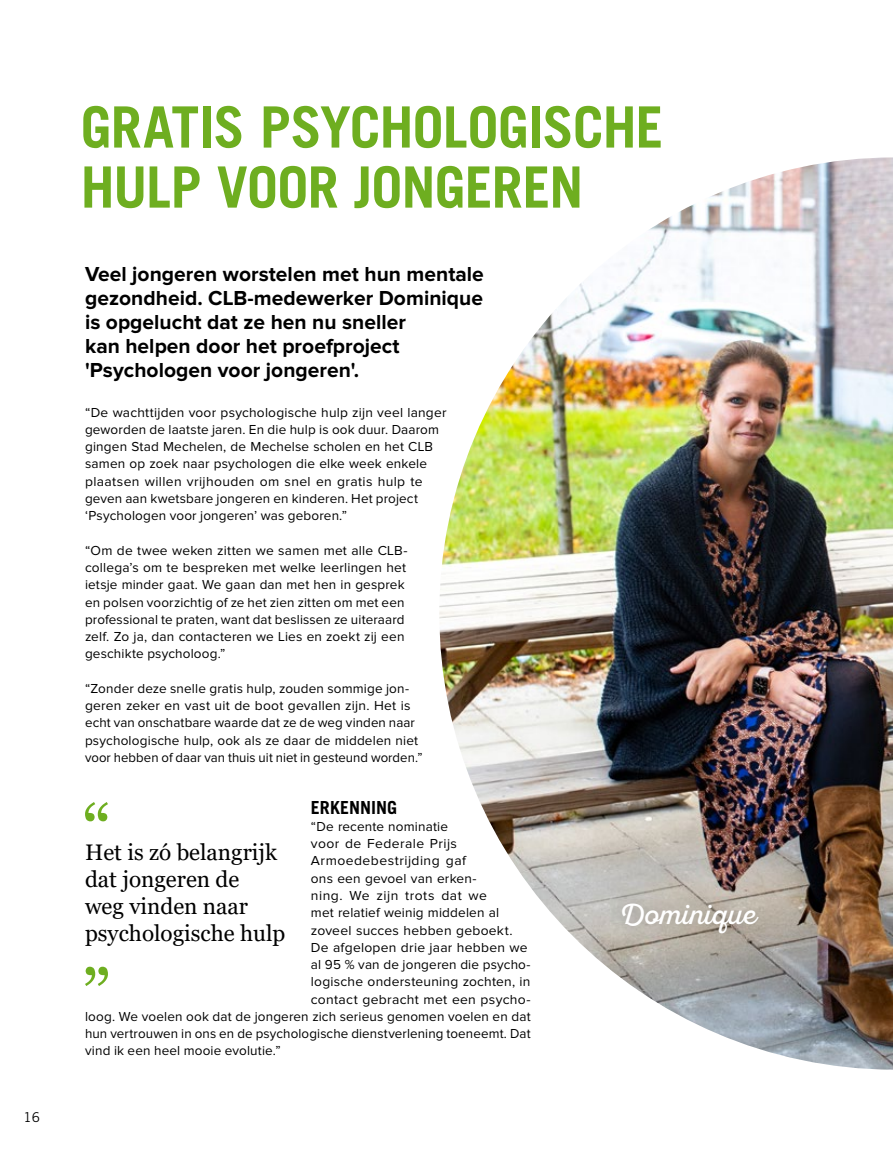
<style>
.page{position:relative;width:893px;height:1149px;background:#fff}
.page>*{position:absolute;margin:0;border:0;box-sizing:border-box;transform-origin:0 0}
.t1{font:700 57px/60px "Trade Gothic LT Std";letter-spacing:-.015em;color:#6eae20}
.t2{font:27px "Sant Elia Script";letter-spacing:-.005em;color:#fff}
.t3{font:22.5px/27px "Georgia";color:#000}
.t4{font:700 21px/24px "Proxima Nova";color:#000}
.t5{font:700 18px "Trade Gothic LT Std";color:#000}
.t6{font:13.5px/17.2px "Proxima Nova";letter-spacing:.015em;color:#000}
.t7{font:13.5px "Proxima Nova";letter-spacing:.035em;color:#000}
.t8{font:13.5px "Trade Gothic LT Std";color:#000}
</style>
<div class="page">
<img style="left:439px;top:157px;width:454px;height:912px">
<div style="left:604px;top:885px;width:171px;height:65px;background:#000;opacity:.3"></div>
<svg style="left:85px;top:966px;width:23px;height:19px"></svg>
<svg style="left:85px;top:802px;width:23px;height:19px"></svg>
<p class="t8" style="left:24px;top:1108px;width:18px">16</p>
<h1 class="t1" style="left:81px;top:96px;width:584px">GRATIS PSYCHOLOGISCHE<br>HULP VOOR JONGEREN</h1>
<h3 class="t4" style="left:85px;top:262px;width:400px">Veel jongeren worstelen met hun mentale gezondheid. CLB-medewerker Dominique is opgelucht dat ze hen nu sneller<br>kan helpen door het proefproject 'Psychologen voor jongeren'.</h3>
<p class="t6" style="left:85px;top:403px;width:363px">“De wachttijden voor psychologische hulp zijn veel langer geworden de laatste jaren. En die hulp is ook duur. Daarom gingen Stad Mechelen, de Mechelse scholen en het CLB samen op zoek naar psychologen die elke week enkele plaatsen willen vrijhouden om snel en gratis hulp te geven aan kwetsbare jongeren en kinderen. Het project ‘Psychologen voor jongeren’ was geboren.”</p>
<p class="t6" style="left:85px;top:541px;width:324px">“Om de twee weken zitten we samen met alle CLB&shy;collega’s om te bespreken met welke leerlingen het ietsje minder gaat. We gaan dan met hen in gesprek en polsen voorzichtig of ze het zien zitten om met een professional te praten, want dat beslissen ze uiteraard zelf. Zo ja, dan contacteren we Lies en zoekt zij een geschikte psycholoog.”</p>
<p class="t6" style="left:85px;top:679px;width:339px">“Zonder deze snelle gratis hulp, zouden sommige jon&shy;geren zeker en vast uit de boot gevallen zijn. Het is echt van onschatbare waarde dat ze de weg vinden naar psychologische hulp, ook als ze daar de middelen niet voor hebben of daar van thuis uit niet in gesteund worden.”</p>
<h3 class="t5" style="left:311px;top:796px;width:88px">ERKENNING</h3>
<p class="t6" style="left:311px;top:817px;width:139px">“De recente nominatie</p>
<p class="t6" style="left:311px;top:835px;width:148px">voor de Federale Prijs</p>
<p class="t7" style="left:311px;top:853px;width:157px">Armoedebestrijding gaf</p>
<p class="t6" style="left:311px;top:869px;width:167px">ons een gevoel van erken-</p>
<p class="t7" style="left:311px;top:887px;width:178px">ning. We zijn trots dat we</p>
<p class="t6" style="left:311px;top:904px;width:190px">met relatief weinig middelen al</p>
<p class="t6" style="left:311px;top:921px;width:203px">zoveel succes hebben geboekt.</p>
<p class="t6" style="left:311px;top:938px;width:218px">De afgelopen drie jaar hebben we</p>
<p class="t6" style="left:311px;top:955px;width:221px">al 95 % van de jongeren die psycho-</p>
<p class="t6" style="left:311px;top:973px;width:221px">logische ondersteuning zochten, in</p>
<p class="t6" style="left:311px;top:990px;width:221px">contact gebracht met een psycho-</p>
<p class="t6" style="left:85px;top:1007px;width:447px">loog. We voelen ook dat de jongeren zich serieus genomen voelen en dat</p>
<p class="t6" style="left:85px;top:1024px;width:447px">hun vertrouwen in ons en de psychologische dienstverlening toeneemt. Dat</p>
<p class="t6" style="left:85px;top:1042px;width:197px">vind ik een heel mooie evolutie.”</p>
<h3 class="t3" style="left:85px;top:838px;width:202px">Het is zó belangrijk dat jongeren de<br>weg vinden naar psychologische hulp</h3>
<h2 class="t2" style="left:620px;top:898px;width:138px">Dominique</h2>
</div>
